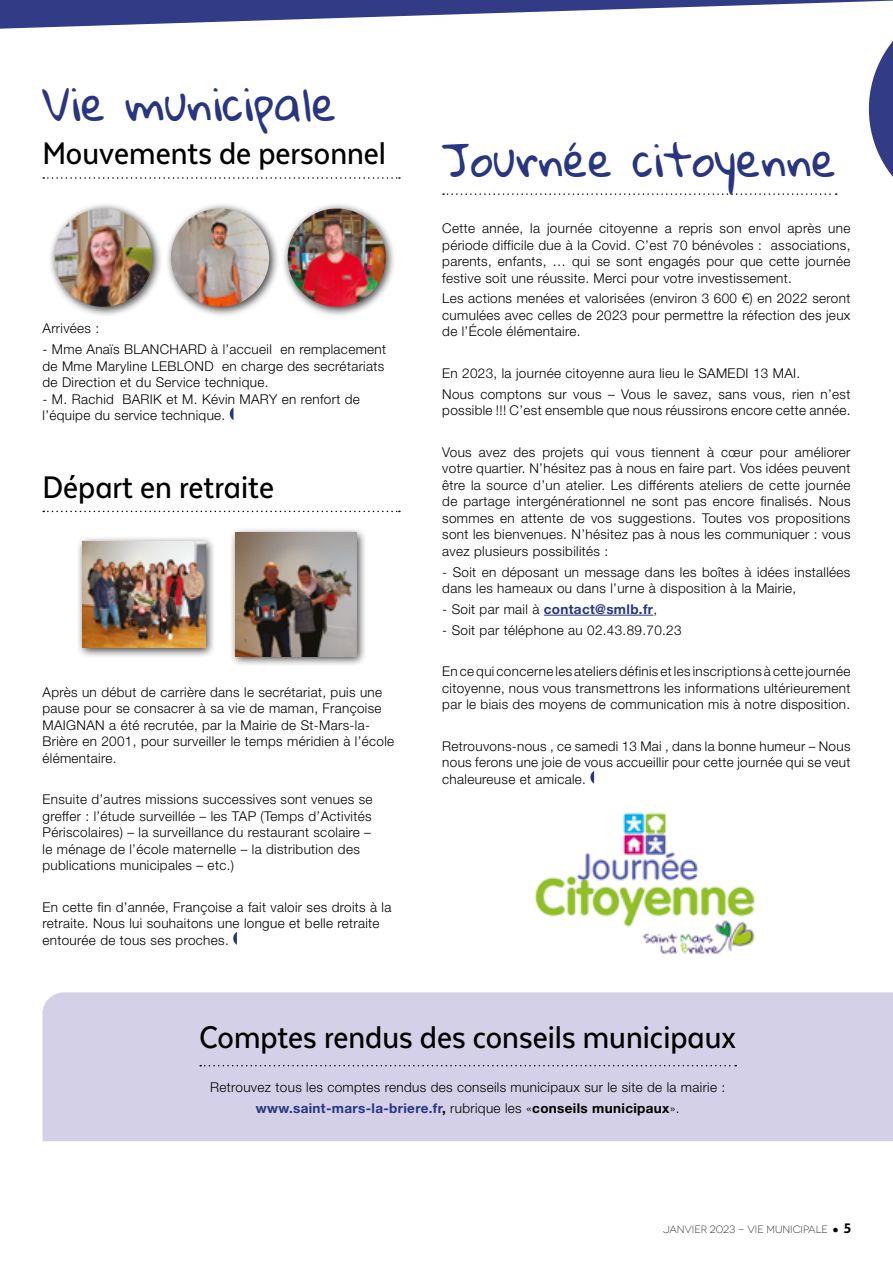
<style>
.page{position:relative;width:893px;height:1263px;background:#fff}
.page>*{position:absolute;margin:0;border:0;box-sizing:border-box;transform-origin:0 0}
.t1{font:45px "Gloria Hallelujah";color:#283583}
.t2{font:500 36px "Texta Narrow Alt";color:#000}
.t3{font:300 13.5px/16.5px "Helvetica Neue LT Std";letter-spacing:.025em;color:#000}
.t4{font:700 13.5px "Helvetica Neue LT Std";letter-spacing:.025em;color:#283583}
.t5{font:300 10.5px "Novecentowide";letter-spacing:-.005em;color:#000}
.s1{font-weight:300;color:#000}
.s2{font-weight:700;color:#283583}
.s3{font-weight:700}
.s4{font-family:"Times New Roman";font-weight:700}
.s5{font-family:"Aller";font-weight:700;font-size:13.5px}
</style>
<div class="page">
<div style="left:48px;top:203px;width:114px;height:114px;background:#000;opacity:.75"></div>
<img style="left:54px;top:208px;width:98px;height:99px;border-radius:49px">
<div style="left:165px;top:203px;width:114px;height:114px;background:#000;opacity:.75"></div>
<img style="left:171px;top:208px;width:98px;height:99px;border-radius:49px">
<div style="left:282px;top:203px;width:114px;height:114px;background:#000;opacity:.75"></div>
<img style="left:288px;top:208px;width:98px;height:99px;border-radius:49px">
<svg style="left:230px;top:407px;width:3px;height:13px"></svg>
<svg style="left:43px;top:511px;width:357px;height:1px"></svg>
<svg style="left:233px;top:932px;width:4px;height:13px"></svg>
<div style="left:77px;top:536px;width:139px;height:122px;background:#000;opacity:.75"></div>
<img style="left:83px;top:542px;width:123px;height:105px">
<div style="left:230px;top:527px;width:136px;height:140px;background:#000;opacity:.75"></div>
<img style="left:235px;top:533px;width:121px;height:123px">
<svg style="left:0;top:0;width:893px;height:195px"></svg>
<hr style="left:544px;top:615px;width:109px;height:1px;background:#283583">
<svg style="left:590px;top:771px;width:4px;height:12px"></svg>
<img style="left:534px;top:812px;width:221px;height:142px">
<div style="left:43px;top:992px;width:850px;height:149px;background:#d3d0e7"></div>
<svg style="left:200px;top:1065px;width:536px;height:1px"></svg>
<h1 class="t1" style="left:42px;top:79px;width:296px">Vie municipale</h1>
<h2 class="t2" style="left:43px;top:135px;width:345px">Mouvements de personnel</h2>
<p class="t3" style="left:43px;top:320px;width:58px">Arrivées :</p>
<p class="t3" style="left:43px;top:341px;width:345px">- Mme Anaïs BLANCHARD à l’accueil en remplacement de Mme Maryline LEBLOND en charge des secrétariats de Direction et du Service technique.</p>
<p class="t3" style="left:43px;top:390px;width:319px">- M. Rachid BARIK et M. Kévin MARY en renfort de l’équipe du service technique.</p>
<h2 class="t2" style="left:43px;top:469px;width:233px">Départ en retraite</h2>
<p class="t3" style="left:43px;top:683px;width:353px">Après un début de carrière dans le secrétariat, puis une pause pour se consacrer à sa vie de maman, Françoise MAIGNAN a été recrutée, par la Mairie de St-Mars-la-Brière en 2001, pour surveiller le temps méridien à l’école élémentaire.</p>
<p class="t3" style="left:43px;top:791px;width:331px">Ensuite d’autres missions successives sont venues se greffer : l’étude surveillée – les TAP (Temps d’Activités Périscolaires) – la surveillance du restaurant scolaire – le ménage de l’école maternelle – la distribution des publications municipales – etc.)</p>
<p class="t3" style="left:43px;top:898px;width:350px">En cette fin d’année, Françoise a fait valoir ses droits à la retraite. Nous lui souhaitons une longue et belle retraite entourée de tous ses proches.</p>
<h1 class="t1" style="left:442px;top:135px;width:396px">Journée citoyenne</h1>
<p class="t3" style="left:442px;top:220px;width:410px;text-align:justify">Cette année, la journée citoyenne a repris son envol après une période difficile due à la Covid. C’est 70 bénévoles : associations, parents, enfants, … qui se sont engagés pour que cette journée festive soit une réussite. Merci pour votre investissement.</p>
<p class="t3" style="left:442px;top:290px;width:410px;text-align:justify">Les actions menées et valorisées (environ 3 600 €) en 2022 seront cumulées avec celles de 2023 pour permettre la réfection des jeux de l’École élémentaire.</p>
<p class="t3" style="left:442px;top:363px;width:410px;line-height:20.7px">En 2023, la journée citoyenne aura lieu le SAMEDI 13 MAI.<br>Nous comptons sur vous – Vous le savez, sans vous, rien n’est</p>
<p class="t3" style="left:442px;top:402px;width:410px">possible !!! C’est ensemble que nous réussirons encore cette année.</p>
<p class="t3" style="left:442px;top:443px;width:410px;text-align:justify">Vous avez des projets qui vous tiennent à cœur pour améliorer votre quartier. N’hésitez pas à nous en faire part. Vos idées peuvent être la source d’un atelier. Les différents ateliers de cette journée de partage intergénérationnel ne sont pas encore finalisés. Nous sommes en attente de vos suggestions. Toutes vos propositions sont les bienvenues. N’hésitez pas à nous les communiquer : vous avez plusieurs possibilités :</p>
<p class="t3" style="left:442px;top:563px;width:410px">- Soit en déposant un message dans les boîtes à idées installées dans les hameaux ou dans l’urne à disposition à la Mairie,</p>
<p class="t4" style="left:442px;top:601px;width:216px"><span class="s1">- Soit par mail à</span> contact@smlb.fr<span class="s1">,</span></p>
<p class="t3" style="left:442px;top:621px;width:241px">- Soit par téléphone au 02.43.89.70.23</p>
<p class="t3" style="left:442px;top:663px;width:410px;text-align:justify">En ce qui concerne les ateliers définis et les inscriptions à cette journée citoyenne, nous vous transmettrons les informations ultérieurement par le biais des moyens de communication mis à notre disposition.</p>
<p class="t3" style="left:442px;top:737px;width:410px;text-align:justify">Retrouvons-nous , ce samedi 13 Mai , dans la bonne humeur – Nous nous ferons une joie de vous accueillir pour cette journée qui se veut chaleureuse et amicale.</p>
<h2 class="t2" style="left:199px;top:1019px;width:538px">Comptes rendus des conseils municipaux</h2>
<p class="t3" style="left:210px;top:1076px;width:517px;line-height:20.7px;text-align:center">Retrouvez tous les comptes rendus des conseils municipaux sur le site de la mairie : <span class="s2">www.saint-mars-la-briere.fr</span><span class="s3">,</span> rubrique les «<span class="s3">conseils municipaux</span>».</p>
<p class="t5" style="left:663px;top:1223px;width:190px">JANVIER 2023 - VIE MUNICIPALE <span class="s4">●</span> <span class="s5">5</span></p>
</div>
